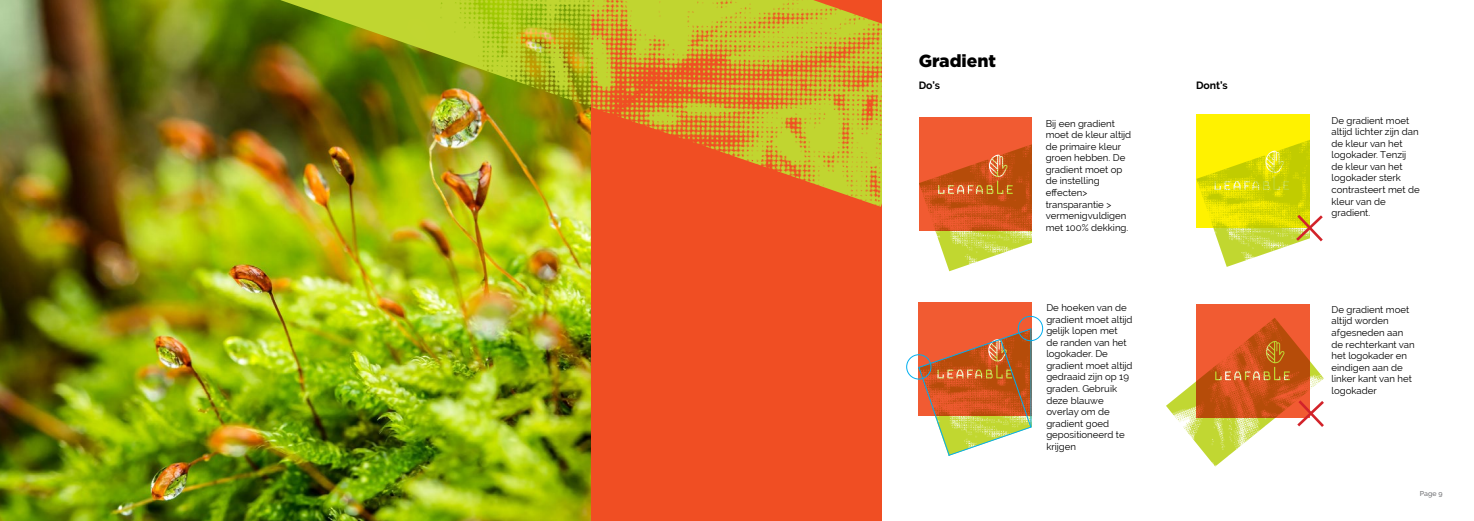
<style>
.page{position:relative;width:1474px;height:521px;background:#fff}
.page>*{position:absolute;margin:0;border:0;box-sizing:border-box;transform-origin:0 0}
.t1{font:900 17.5px "Gotham";color:#000}
.t2{font:700 10.5px "Raleway";color:#000}
.t3{font:9.62px/11.5px "Raleway";color:#000}
.t4{font:500 7px "Raleway";color:#6d6e71}
</style>
<div class="page">
<img style="left:0;top:0;width:592px;height:521px">
<div style="left:592px;top:0;width:290px;height:521px;background:#f04e23"></div>
<img style="left:280px;top:0;width:602px;height:207px">
<div style="left:1195px;top:304px;width:114px;height:113px;background:#f15b32"></div>
<img style="left:1166px;top:318px;width:157px;height:148px">
<div style="left:919px;top:118px;width:113px;height:113px;background:#f15b32"></div>
<img style="left:919px;top:144px;width:113px;height:127px">
<svg style="left:1294px;top:397px;width:30px;height:33px"></svg>
<div style="left:918px;top:302px;width:113px;height:113px;background:#f15b32"></div>
<svg style="left:917px;top:328px;width:115px;height:128px"></svg>
<hr style="left:1030px;top:328px;width:1px;height:99px;background:#00aeef">
<div style="left:1017px;top:316px;width:26px;height:25px;border:1px solid #00aeef;border-radius:50%"></div>
<div style="left:906px;top:354px;width:25px;height:25px;border:1px solid #00aeef;border-radius:50%"></div>
<div style="left:1196px;top:115px;width:113px;height:113px;background:#fff200"></div>
<img style="left:1196px;top:140px;width:113px;height:127px">
<svg style="left:1293px;top:212px;width:30px;height:32px"></svg>
<h1 class="t1" style="left:918px;top:51px;width:79px">Gradient</h1>
<p class="t2" style="left:918px;top:79px;width:23px">Do’s</p>
<p class="t2" style="left:1195px;top:79px;width:33px">Dont’s</p>
<p class="t3" style="left:1045px;top:117px;width:87px">Bij een gradient moet de kleur altijd de primaire kleur groen hebben. De gradient moet op de instelling effecten&gt; transparantie &gt; vermenigvuldigen met 100% dekking.</p>
<p class="t3" style="left:1046px;top:302px;width:88px">De hoeken van de gradient moet altijd gelijk lopen met<br>de randen van het logokader. De gradient moet altijd gedraaid zijn op 19 graden. Gebruik deze blauwe overlay om de gradient goed gepositioneerd te krijgen</p>
<p class="t3" style="left:1331px;top:114px;width:90px">De gradient moet altijd lichter zijn dan de kleur van het logokader. Tenzij de kleur van het logokader sterk contrasteert met de kleur van de gradient.</p>
<p class="t3" style="left:1331px;top:304px;width:85px">De gradient moet altijd worden afgesneden aan de rechterkant van het logokader en eindigen aan de linker kant van het logokader</p>
<p class="t4" style="left:1419px;top:489px;width:24px">Page 9</p>
</div>
